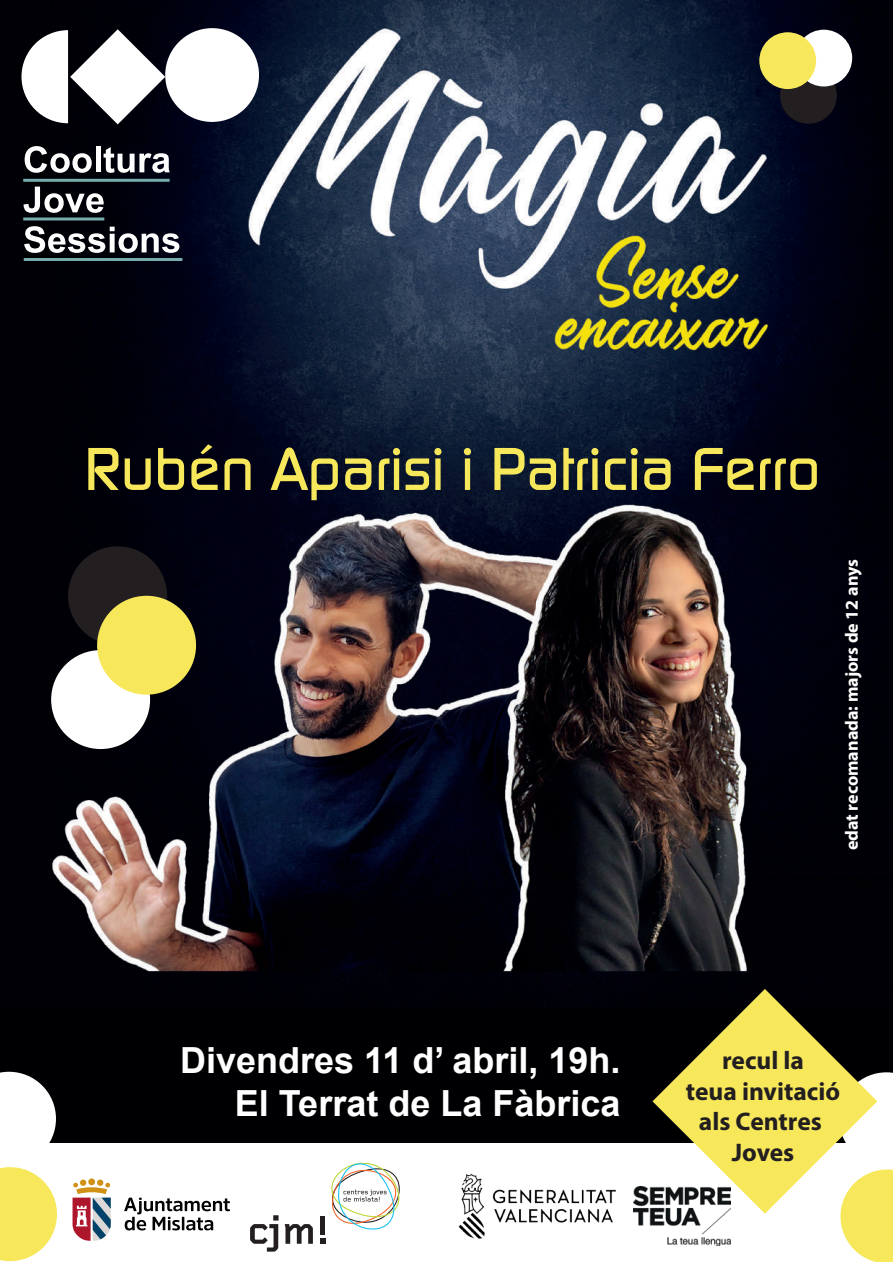
<style>
.page{position:relative;width:893px;height:1262px;background:#fff}
.page>*{position:absolute;margin:0;border:0;box-sizing:border-box;transform-origin:0 0}
.t1{font:500 60px "Continuum";color:#f7e85b}
.t2{font:700 36px/43.2px "Arial";color:#fff;text-align:right}
.t3{font:700 25.5px/30.6px "Myriad Pro";color:#231f20;text-align:center}
.t4{font:700 18px "Myriad Pro";color:#fff}
</style>
<div class="page">
<img style="left:0;top:0;width:892px;height:1143px">
<svg style="left:24px;top:226px;width:155px;height:27px"></svg>
<svg style="left:24px;top:187px;width:80px;height:26px"></svg>
<svg style="left:25px;top:146px;width:67px;height:27px"></svg>
<hr style="left:96px;top:147px;width:4px;height:25px;background:#fff">
<svg style="left:103px;top:147px;width:67px;height:26px"></svg>
<hr style="left:23px;top:179px;width:147px;height:3px;background:#76abab">
<hr style="left:24px;top:258px;width:158px;height:3px;background:#76abab">
<hr style="left:23px;top:217px;width:81px;height:3px;background:#76abab">
<div style="left:780px;top:67px;width:56px;height:57px;background:#231f20;border-radius:50%"></div>
<div style="left:795px;top:30px;width:57px;height:56px;background:#fff;border-radius:50%"></div>
<div style="left:759px;top:32px;width:57px;height:57px;background:#f7e85b;border-radius:50%"></div>
<div style="left:68px;top:546px;width:99px;height:99px;background:#231f20;border-radius:50%"></div>
<div style="left:51px;top:650px;width:99px;height:99px;background:#fff;border-radius:50%"></div>
<div style="left:97px;top:596px;width:99px;height:98px;background:#f7e85b;border-radius:50%"></div>
<div style="left:165px;top:28px;width:94px;height:94px;background:#fff;border-radius:50%"></div>
<svg style="left:21px;top:29px;width:144px;height:95px"></svg>
<svg style="left:840px;top:1072px;width:52px;height:190px"></svg>
<svg style="left:0;top:1071px;width:57px;height:190px"></svg>
<svg style="left:331px;top:1162px;width:69px;height:68px"></svg>
<svg style="left:250px;top:1215px;width:28px;height:36px"></svg>
<svg style="left:285px;top:1224px;width:28px;height:19px"></svg>
<div style="left:320px;top:1216px;width:5px;height:18px;background:#231f20"></div>
<svg style="left:320px;top:1238px;width:5px;height:5px"></svg>
<svg style="left:124px;top:1197px;width:106px;height:33px"></svg>
<svg style="left:72px;top:1178px;width:39px;height:62px"></svg>
<img style="left:647px;top:1186px;width:83px;height:59px">
<img style="left:426px;top:1141px;width:221px;height:98px">
<svg style="left:652px;top:989px;width:225px;height:224px;fill:#f7e85b"></svg>
<h1 class="t1" style="left:85px;top:430px;width:737px">Rubén Aparisi i Patricia Ferro</h1>
<p class="t4" style="left:840px;top:850px;width:292px;rotate:-90deg">edat recomanada: majors de 12 anys</p>
<p class="t2" style="left:180px;top:1038px;width:442px">Divendres 11 d’ abril, 19h.<br>El Terrat de La Fàbrica</p>
<p class="t3" style="left:686px;top:1044px;width:156px">recul la<br>teua invitació als Centres<br>Joves</p>
</div>
